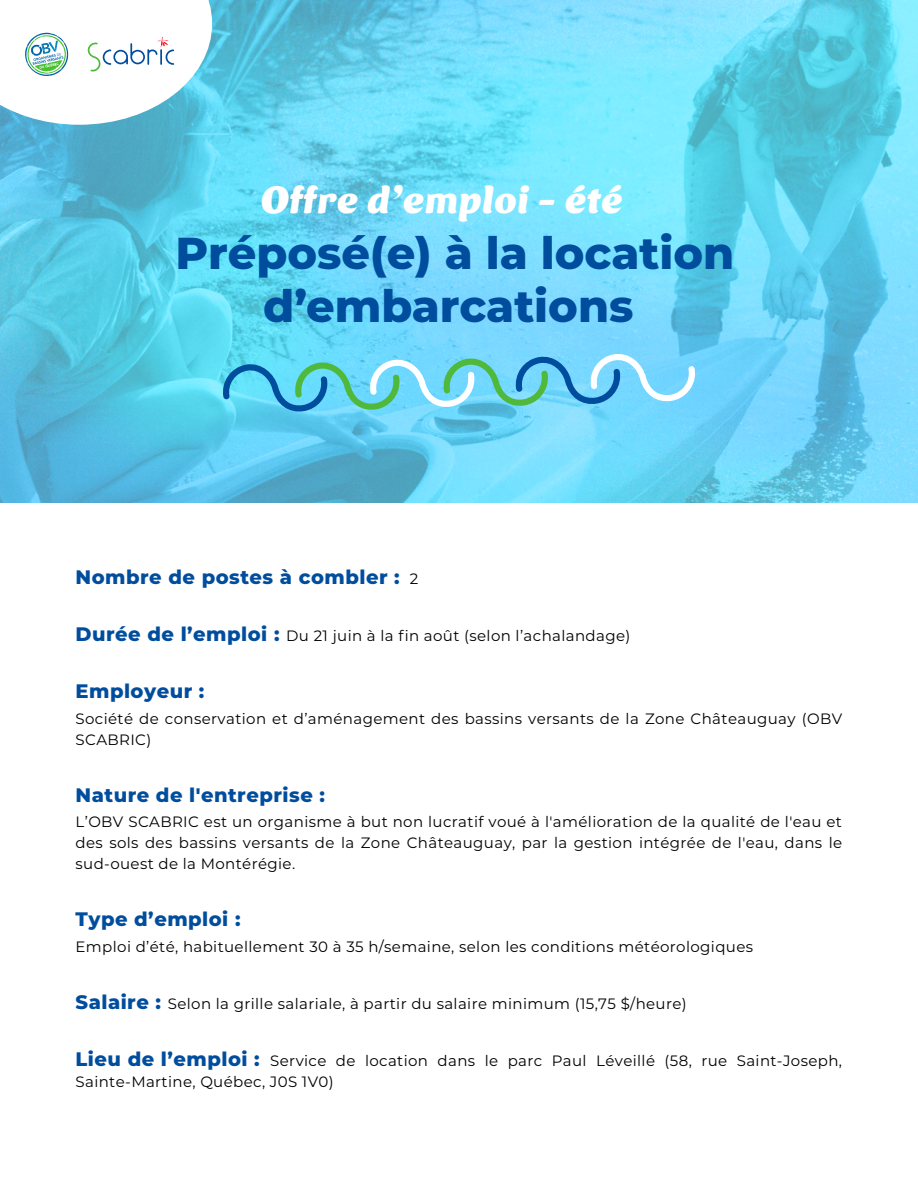
<style>
.page{position:relative;width:918px;height:1188px;background:#fff}
.page>*{position:absolute;margin:0;border:0;box-sizing:border-box;transform-origin:0 0}
.t1{font:800 44.7px/53.6px "Montserrat";color:#004d9e;text-align:center}
.t2{font:37.8px "Ice Cream Slant";letter-spacing:.025em;color:#fff}
.t3{font:800 19.5px "Montserrat";letter-spacing:.025em;color:#004d9e}
.t4{font:15px/21px "Montserrat";letter-spacing:.025em;color:#000}
.s1{font-weight:400;font-size:15px;color:#000}
.s2{font-weight:800;font-size:19.5px;color:#004d9e}
</style>
<div class="page">
<img style="left:0;top:0;width:918px;height:503px">
<svg style="left:221px;top:352px;width:474px;height:62px"></svg>
<svg style="left:0;top:0;width:212px;height:125px"></svg>
<h2 class="t2" style="left:261px;top:168px;width:363px">Offre d’emploi - été</h2>
<h1 class="t1" style="left:176px;top:223px;width:560px">Préposé(e) à la location d’embarcations</h1>
<h3 class="t3" style="left:76px;top:563px;width:344px">Nombre de postes à combler : <span class="s1">2</span></h3>
<p class="t4" style="left:76px;top:625px;width:556px"><span class="s2">Durée de l’emploi :</span> Du 21 juin à la fin août (selon l’achalandage)</p>
<h3 class="t3" style="left:76px;top:677px;width:130px">Employeur :</h3>
<p class="t4" style="left:76px;top:707px;width:768px">Société de conservation et d’aménagement des bassins versants de la Zone Châteauguay (OBV<br>SCABRIC)</p>
<h3 class="t3" style="left:76px;top:781px;width:251px">Nature de l'entreprise :</h3>
<p class="t4" style="left:76px;top:811px;width:768px;text-align:justify">L’OBV SCABRIC est un organisme à but non lucratif voué à l'amélioration de la qualité de l'eau et des sols des bassins versants de la Zone Châteauguay, par la gestion intégrée de l'eau, dans le sud-ouest de la Montérégie.</p>
<h3 class="t3" style="left:76px;top:905px;width:167px">Type d’emploi :</h3>
<p class="t4" style="left:76px;top:935px;width:679px">Emploi d’été, habituellement 30 à 35 h/semaine, selon les conditions météorologiques</p>
<p class="t4" style="left:76px;top:992px;width:613px"><span class="s2">Salaire :</span> Selon la grille salariale, à partir du salaire minimum (15,75 $/heure)</p>
<p class="t4" style="left:76px;top:1049px;width:768px"><span class="s2">Lieu de l’emploi :</span> Service de location dans le parc Paul Léveillé (58, rue Saint-Joseph,<br>Sainte-Martine, Québec, J0S 1V0)</p>
</div>
